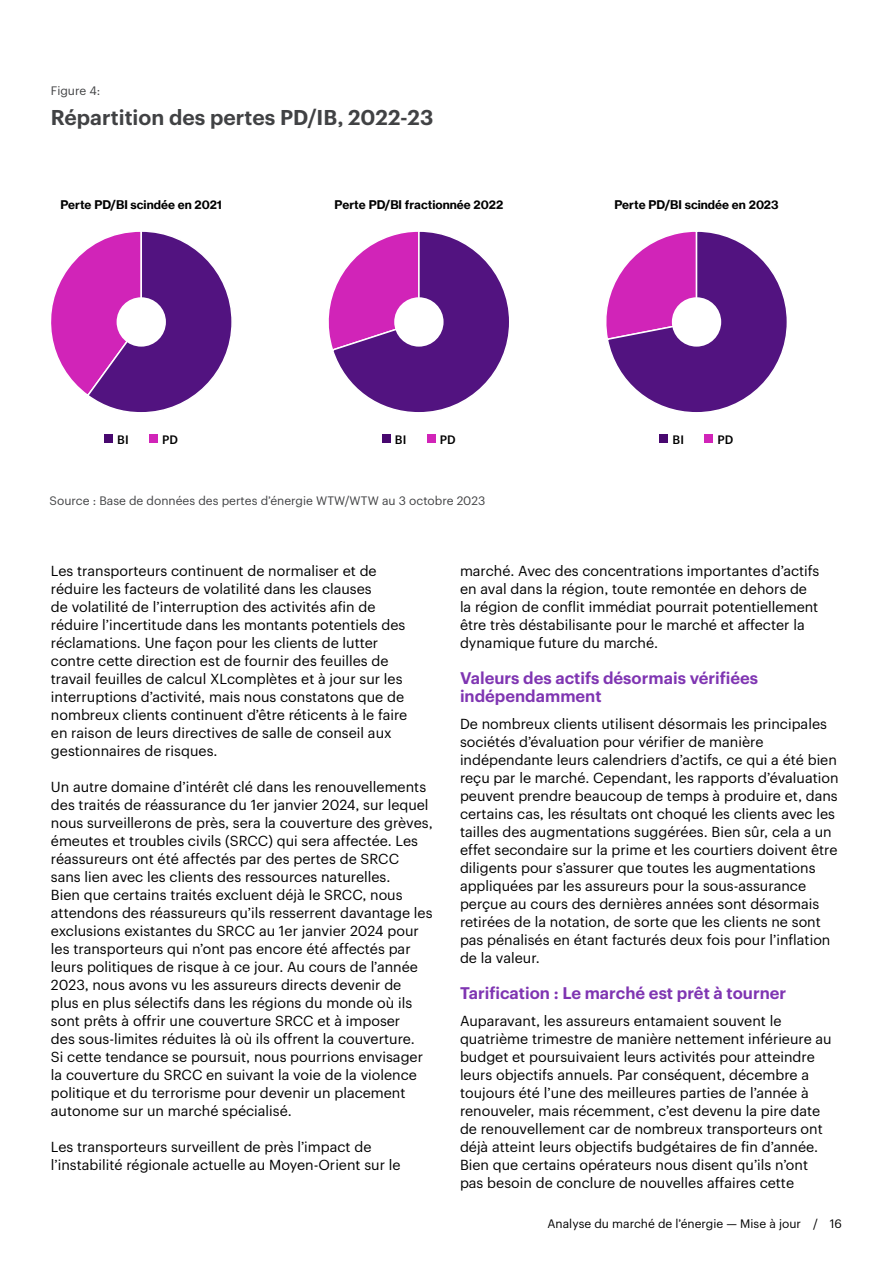
<style>
.page{position:relative;width:893px;height:1263px;background:#fff}
.page>*{position:absolute;margin:0;border:0;box-sizing:border-box;transform-origin:0 0}
.t1{font:600 21px "Graphik";color:#414244}
.t2{font:600 16.5px/18px "Graphik";color:#7f35b2}
.t3{font:14.25px/18px "Graphik";color:#000}
.t4{font:12px "Graphik";color:#414244}
.t5{font:12px "Graphik";color:#000}
.t6{font:500 12px "Graphik";letter-spacing:.015em;color:#000}
.t7{font:11.7px "N Haas Grotesk TX Pro 75 Bd";color:#000}
</style>
<div class="page">
<svg style="left:51px;top:231px;width:181px;height:181px"></svg>
<div style="left:117px;top:297px;width:49px;height:50px;background:#fff;border-radius:50%"></div>
<svg style="left:328px;top:231px;width:181px;height:181px"></svg>
<div style="left:394px;top:297px;width:50px;height:50px;background:#fff;border-radius:50%"></div>
<svg style="left:606px;top:231px;width:181px;height:181px"></svg>
<div style="left:672px;top:297px;width:49px;height:50px;background:#fff;border-radius:50%"></div>
<div style="left:104px;top:434px;width:9px;height:9px;background:#48086f"></div>
<div style="left:382px;top:434px;width:9px;height:9px;background:#48086f"></div>
<div style="left:660px;top:434px;width:8px;height:9px;background:#48086f"></div>
<div style="left:149px;top:434px;width:9px;height:9px;background:#d124b8"></div>
<div style="left:427px;top:434px;width:8px;height:9px;background:#d124b8"></div>
<div style="left:704px;top:434px;width:9px;height:9px;background:#d124b8"></div>
<p class="t4" style="left:51px;top:82px;width:51px">Figure 4:</p>
<h1 class="t1" style="left:51px;top:102px;width:384px">Répartition des pertes PD/IB, 2022-23</h1>
<p class="t7" style="left:60px;top:198px;width:163px">Perte PD/BI scindée en 2021</p>
<p class="t7" style="left:335px;top:198px;width:170px">Perte PD/BI fractionnée 2022</p>
<p class="t7" style="left:614px;top:198px;width:166px">Perte PD/BI scindée en 2023</p>
<p class="t6" style="left:117px;top:431px;width:13px">BI</p>
<p class="t6" style="left:162px;top:431px;width:17px">PD</p>
<p class="t6" style="left:395px;top:431px;width:13px">BI</p>
<p class="t6" style="left:440px;top:431px;width:17px">PD</p>
<p class="t6" style="left:672px;top:431px;width:13px">BI</p>
<p class="t6" style="left:717px;top:431px;width:17px">PD</p>
<p class="t4" style="left:50px;top:492px;width:437px">Source : Base de données des pertes d’énergie WTW/WTW au 3 octobre 2023</p>
<p class="t3" style="left:51px;top:561px;width:358px">Les transporteurs continuent de normaliser et de réduire les facteurs de volatilité dans les clauses<br>de volatilité de l’interruption des activités afin de réduire l’incertitude dans les montants potentiels des réclamations. Une façon pour les clients de lutter contre cette direction est de fournir des feuilles de travail feuilles de calcul XLcomplètes et à jour sur les interruptions d’activité, mais nous constatons que de nombreux clients continuent d’être réticents à le faire en raison de leurs directives de salle de conseil aux gestionnaires de risques.</p>
<p class="t3" style="left:51px;top:777px;width:383px">Un autre domaine d’intérêt clé dans les renouvellements des traités de réassurance du 1er janvier 2024, sur lequel nous surveillerons de près, sera la couverture des grèves, émeutes et troubles civils (SRCC) qui sera affectée. Les réassureurs ont été affectés par des pertes de SRCC<br>sans lien avec les clients des ressources naturelles.<br>Bien que certains traités excluent déjà le SRCC, nous attendons des réassureurs qu’ils resserrent davantage les exclusions existantes du SRCC au 1er janvier 2024 pour les transporteurs qui n’ont pas encore été affectés par leurs politiques de risque à ce jour. Au cours de l’année 2023, nous avons vu les assureurs directs devenir de plus en plus sélectifs dans les régions du monde où ils sont prêts à offrir une couverture SRCC et à imposer<br>des sous-limites réduites là où ils offrent la couverture.<br>Si cette tendance se poursuit, nous pourrions envisager la couverture du SRCC en suivant la voie de la violence politique et du terrorisme pour devenir un placement autonome sur un marché spécialisé.</p>
<p class="t3" style="left:51px;top:1136px;width:351px">Les transporteurs surveillent de près l’impact de l’instabilité régionale actuelle au Moyen-Orient sur le</p>
<p class="t3" style="left:460px;top:561px;width:361px">marché. Avec des concentrations importantes d’actifs en aval dans la région, toute remontée en dehors de la région de conflit immédiat pourrait potentiellement être très déstabilisante pour le marché et affecter la dynamique future du marché.</p>
<p class="t2" style="left:460px;top:667px;width:300px">Valeurs des actifs désormais vérifiées indépendamment</p>
<p class="t3" style="left:460px;top:714px;width:380px">De nombreux clients utilisent désormais les principales sociétés d’évaluation pour vérifier de manière indépendante leurs calendriers d’actifs, ce qui a été bien reçu par le marché. Cependant, les rapports d’évaluation peuvent prendre beaucoup de temps à produire et, dans certains cas, les résultats ont choqué les clients avec les tailles des augmentations suggérées. Bien sûr, cela a un effet secondaire sur la prime et les courtiers doivent être diligents pour s’assurer que toutes les augmentations appliquées par les assureurs pour la sous-assurance perçue au cours des dernières années sont désormais retirées de la notation, de sorte que les clients ne sont pas pénalisés en étant facturés deux fois pour l’inflation de la valeur.</p>
<p class="t2" style="left:460px;top:982px;width:328px">Tarification : Le marché est prêt à tourner</p>
<p class="t3" style="left:460px;top:1011px;width:373px">Auparavant, les assureurs entamaient souvent le quatrième trimestre de manière nettement inférieure au budget et poursuivaient leurs activités pour atteindre leurs objectifs annuels. Par conséquent, décembre a toujours été l’une des meilleures parties de l’année à renouveler, mais récemment, c’est devenu la pire date de renouvellement car de nombreux transporteurs ont déjà atteint leurs objectifs budgétaires de fin d’année.<br>Bien que certains opérateurs nous disent qu’ils n’ont pas besoin de conclure de nouvelles affaires cette</p>
<p class="t5" style="left:547px;top:1215px;width:296px">Analyse du marché de l’énergie — Mise à jour / 16</p>
</div>
